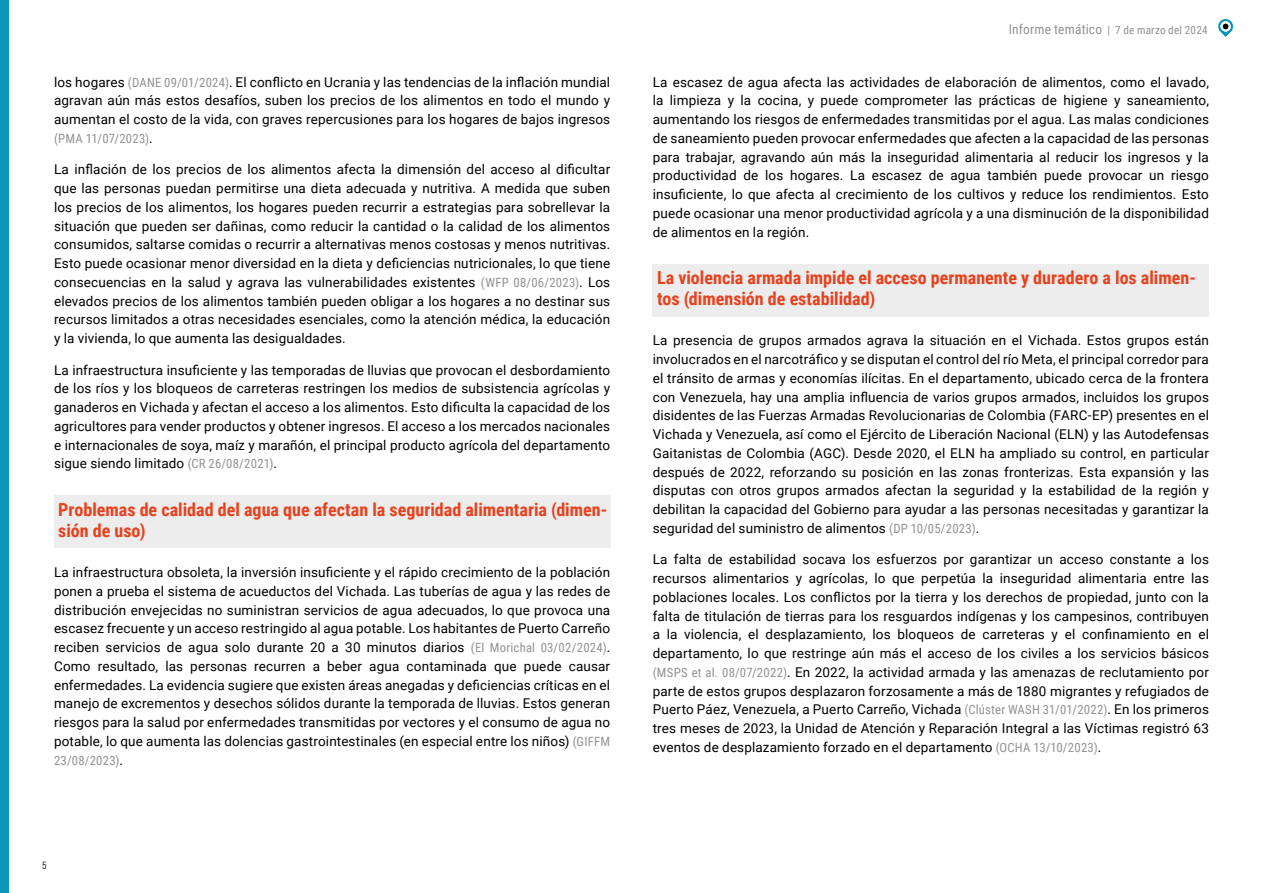
<style>
.page{position:relative;width:1263px;height:893px;background:#fff}
.page>*{position:absolute;margin:0;border:0;box-sizing:border-box;transform-origin:0 0}
.t1{font:700 18px/21.6px "Roboto Condensed";color:#e7411d}
.t2{font:13.5px/18.8px "Roboto";letter-spacing:.01em;color:#000;text-align:justify}
.t3{font:12.75px "Roboto Condensed";letter-spacing:.025em;color:#929292}
.t4{font:11.25px "Roboto Condensed";letter-spacing:.02em;color:#929292}
.t5{font:10.5px "Bebas Neue Pro Middle";color:#000}
.s1{font-family:"Roboto Condensed";font-size:12.75px;color:#929292}
.s2{font-family:"Roboto";font-size:13.5px;color:#000}
.s3{font-size:13.5px}
</style>
<div class="page">
<svg style="left:1218px;top:19px;width:15px;height:18px"></svg>
<div style="left:0;top:0;width:9px;height:893px;background:#0c96ba"></div>
<div style="left:54px;top:496px;width:556px;height:52px;background:#ededed"></div>
<div style="left:653px;top:264px;width:556px;height:52px;background:#ededed"></div>
<p class="t2" style="left:54px;top:72px;width:558px">los hogares <span class="s1">(DANE 09/01/2024)</span>. El conflicto en Ucrania y las tendencias de la inflación mundial agravan aún más estos desafíos, suben los precios de los alimentos en todo el mundo y aumentan el costo de la vida, con graves repercusiones para los hogares de bajos ingresos</p>
<p class="t3" style="left:54px;top:129px;width:100px">(PMA 11/07/2023)<span class="s2">.</span></p>
<p class="t2" style="left:54px;top:160px;width:558px">La inflación de los precios de los alimentos afecta la dimensión del acceso al dificultar que las personas puedan permitirse una dieta adecuada y nutritiva. A medida que suben los precios de los alimentos, los hogares pueden recurrir a estrategias para sobrellevar la situación que pueden ser dañinas, como reducir la cantidad o la calidad de los alimentos consumidos, saltarse comidas o recurrir a alternativas menos costosas y menos nutritivas.<br>Esto puede ocasionar menor diversidad en la dieta y deficiencias nutricionales, lo que tiene consecuencias en la salud y agrava las vulnerabilidades existentes <span class="s1">(WFP 08/06/2023)</span>. Los elevados precios de los alimentos también pueden obligar a los hogares a no destinar sus recursos limitados a otras necesidades esenciales, como la atención médica, la educación y la vivienda, lo que aumenta las desigualdades.</p>
<p class="t2" style="left:54px;top:360px;width:558px">La infraestructura insuficiente y las temporadas de lluvias que provocan el desbordamiento de los ríos y los bloqueos de carreteras restringen los medios de subsistencia agrícolas y ganaderos en Vichada y afectan el acceso a los alimentos. Esto dificulta la capacidad de los agricultores para vender productos y obtener ingresos. El acceso a los mercados nacionales e internacionales de soya, maíz y marañón, el principal producto agrícola del departamento sigue siendo limitado <span class="s1">(CR 26/08/2021)</span>.</p>
<h1 class="t1" style="left:58px;top:498px;width:550px">Problemas de calidad del agua que afectan la seguridad alimentaria (dimen&shy;sión de uso)</h1>
<p class="t2" style="left:54px;top:562px;width:558px">La infraestructura obsoleta, la inversión insuficiente y el rápido crecimiento de la población ponen a prueba el sistema de acueductos del Vichada. Las tuberías de agua y las redes de distribución envejecidas no suministran servicios de agua adecuados, lo que provoca una escasez frecuente y un acceso restringido al agua potable. Los habitantes de Puerto Carreño reciben servicios de agua solo durante 20 a 30 minutos diarios <span class="s1">(El Morichal 03/02/2024)</span>.<br>Como resultado, las personas recurren a beber agua contaminada que puede causar enfermedades. La evidencia sugiere que existen áreas anegadas y deficiencias críticas en el manejo de excrementos y desechos sólidos durante la temporada de lluvias. Estos generan riesgos para la salud por enfermedades transmitidas por vectores y el consumo de agua no potable, lo que aumenta las dolencias gastrointestinales (en especial entre los niños) <span class="s1">(GIFFM</span></p>
<p class="t3" style="left:54px;top:751px;width:71px">23/08/2023)<span class="s2">.</span></p>
<p class="t5" style="left:43px;top:859px;width:5px">5</p>
<p class="t4" style="left:1009px;top:22px;width:201px"><span class="s3">Informe temático</span> | 7 de marzo del 2024</p>
<p class="t2" style="left:653px;top:72px;width:558px">La escasez de agua afecta las actividades de elaboración de alimentos, como el lavado, la limpieza y la cocina, y puede comprometer las prácticas de higiene y saneamiento, aumentando los riesgos de enfermedades transmitidas por el agua. Las malas condiciones de saneamiento pueden provocar enfermedades que afecten a la capacidad de las personas para trabajar, agravando aún más la inseguridad alimentaria al reducir los ingresos y la productividad de los hogares. La escasez de agua también puede provocar un riesgo insuficiente, lo que afecta al crecimiento de los cultivos y reduce los rendimientos. Esto puede ocasionar una menor productividad agrícola y a una disminución de la disponibilidad de alimentos en la región.</p>
<h1 class="t1" style="left:657px;top:266px;width:540px">La violencia armada impide el acceso permanente y duradero a los alimen&shy;tos (dimensión de estabilidad)</h1>
<p class="t2" style="left:653px;top:331px;width:558px">La presencia de grupos armados agrava la situación en el Vichada. Estos grupos están involucrados en el narcotráfico y se disputan el control del río Meta, el principal corredor para el tránsito de armas y economías ilícitas. En el departamento, ubicado cerca de la frontera con Venezuela, hay una amplia influencia de varios grupos armados, incluidos los grupos disidentes de las Fuerzas Armadas Revolucionarias de Colombia (FARC-EP) presentes en el Vichada y Venezuela, así como el Ejército de Liberación Nacional (ELN) y las Autodefensas Gaitanistas de Colombia (AGC). Desde 2020, el ELN ha ampliado su control, en particular después de 2022, reforzando su posición en las zonas fronterizas. Esta expansión y las disputas con otros grupos armados afectan la seguridad y la estabilidad de la región y debilitan la capacidad del Gobierno para ayudar a las personas necesitadas y garantizar la seguridad del suministro de alimentos <span class="s1">(DP 10/05/2023)</span>.</p>
<p class="t2" style="left:653px;top:550px;width:558px">La falta de estabilidad socava los esfuerzos por garantizar un acceso constante a los recursos alimentarios y agrícolas, lo que perpetúa la inseguridad alimentaria entre las poblaciones locales. Los conflictos por la tierra y los derechos de propiedad, junto con la falta de titulación de tierras para los resguardos indígenas y los campesinos, contribuyen a la violencia, el desplazamiento, los bloqueos de carreteras y el confinamiento en el departamento, lo que restringe aún más el acceso de los civiles a los servicios básicos <span class="s1">(MSPS et al. 08/07/2022)</span>. En 2022, la actividad armada y las amenazas de reclutamiento por parte de estos grupos desplazaron forzosamente a más de 1880 migrantes y refugiados de Puerto Páez, Venezuela, a Puerto Carreño, Vichada <span class="s1">(Clúster WASH 31/01/2022)</span>. En los primeros tres meses de 2023, la Unidad de Atención y Reparación Integral a las Víctimas registró 63 eventos de desplazamiento forzado en el departamento <span class="s1">(OCHA 13/10/2023)</span>.</p>
</div>
